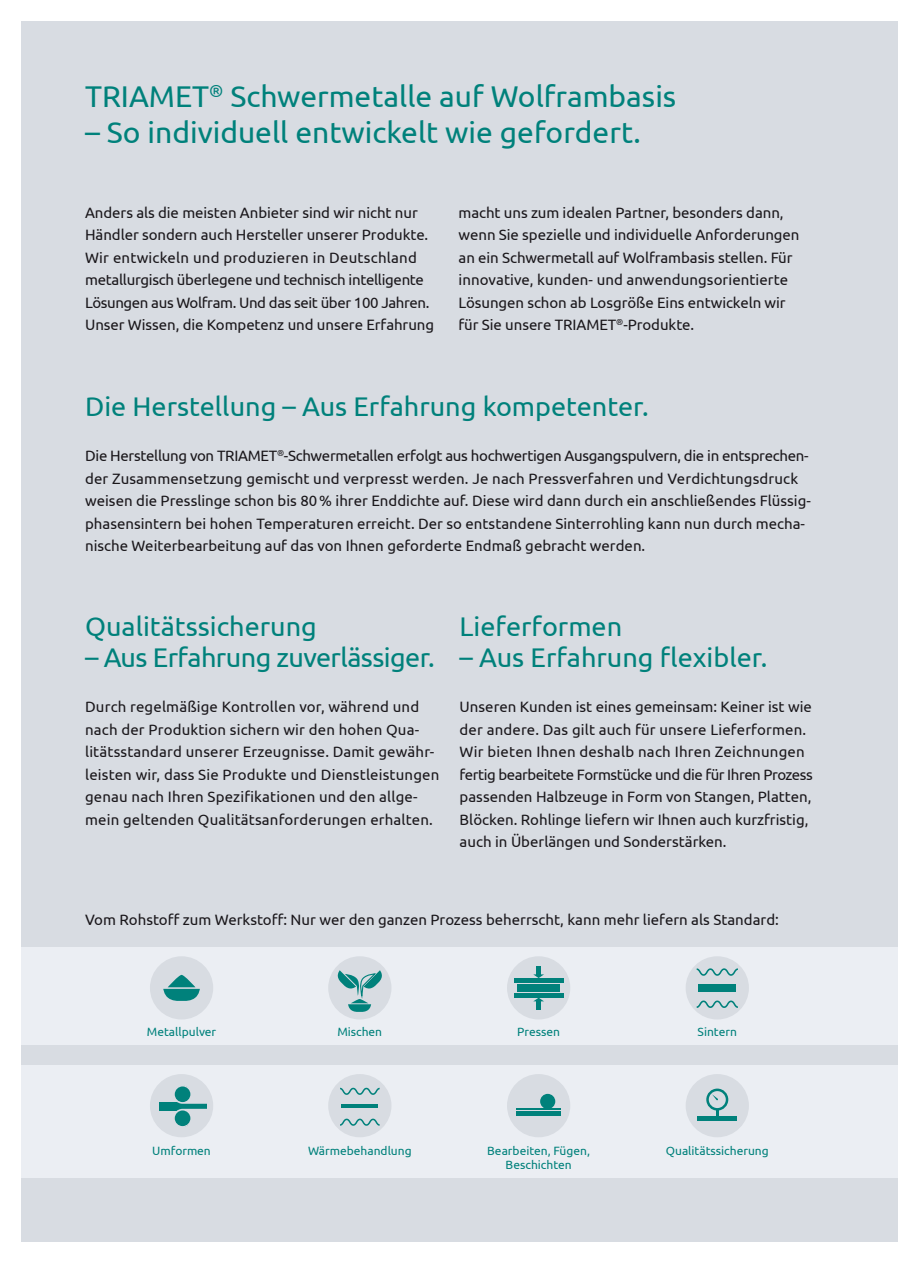
<style>
.page{position:relative;width:898px;height:1263px;background:#fff}
.page>*{position:absolute;margin:0;border:0;box-sizing:border-box;transform-origin:0 0}
.t1{font:30px "Ubuntu";color:#00817b}
.t2{font:27px "Ubuntu";color:#00817b}
.t3{font:27px "Ubuntu";letter-spacing:-.02em;color:#00817b}
.t4{font:15px/22.5px "Ubuntu";color:#1a171b}
.t5{font:12px/14.4px "Ubuntu";color:#00817b;text-align:center}
</style>
<div class="page">
<div style="left:21px;top:21px;width:876px;height:1221px;background:#d8dce2"></div>
<div style="left:21px;top:947px;width:876px;height:97px;background:#ebeef3"></div>
<div style="left:21px;top:1065px;width:876px;height:113px;background:#ebeef3"></div>
<div style="left:150px;top:956px;width:63px;height:63px;background:#d8dce2;border-radius:50%"></div>
<svg style="left:163px;top:975px;width:37px;height:26px"></svg>
<div style="left:328px;top:956px;width:63px;height:63px;background:#d8dce2;border-radius:50%"></div>
<svg style="left:337px;top:970px;width:45px;height:42px"></svg>
<div style="left:507px;top:956px;width:63px;height:63px;background:#d8dce2;border-radius:50%"></div>
<div style="left:517px;top:984px;width:42px;height:8px;background:#00817b"></div>
<hr style="left:513px;top:978px;width:50px;height:4px;background:#00817b">
<hr style="left:536px;top:966px;width:4px;height:10px;background:#00817b">
<div style="left:513px;top:993px;width:50px;height:5px;background:#00817b"></div>
<svg style="left:533px;top:998px;width:11px;height:11px"></svg>
<svg style="left:533px;top:974px;width:11px;height:4px"></svg>
<div style="left:150px;top:1074px;width:63px;height:63px;background:#d8dce2;border-radius:50%"></div>
<div style="left:159px;top:1102px;width:47px;height:8px;background:#00817b"></div>
<svg style="left:173px;top:1085px;width:37px;height:42px"></svg>
<div style="left:507px;top:1074px;width:63px;height:63px;background:#d8dce2;border-radius:50%"></div>
<hr style="left:516px;top:1112px;width:44px;height:4px;background:#00817b">
<hr style="left:516px;top:1108px;width:44px;height:2px;background:#00817b">
<div style="left:540px;top:1094px;width:15px;height:15px;background:#00817b;border-radius:50%"></div>
<div style="left:685px;top:1074px;width:63px;height:63px;background:#d8dce2;border-radius:50%"></div>
<hr style="left:697px;top:1116px;width:39px;height:4px;background:#00817b">
<div style="left:706px;top:1088px;width:22px;height:22px;border:3px solid #00817b;border-radius:50%"></div>
<div style="left:685px;top:956px;width:63px;height:63px;background:#d8dce2;border-radius:50%"></div>
<div style="left:698px;top:985px;width:38px;height:7px;background:#00817b"></div>
<svg style="left:696px;top:968px;width:42px;height:8px"></svg>
<svg style="left:696px;top:1000px;width:42px;height:8px"></svg>
<div style="left:328px;top:1074px;width:63px;height:63px;background:#d8dce2;border-radius:50%"></div>
<hr style="left:341px;top:1104px;width:37px;height:4px;background:#00817b">
<svg style="left:340px;top:1087px;width:40px;height:8px"></svg>
<svg style="left:340px;top:1118px;width:40px;height:8px"></svg>
<h1 class="t1" style="left:85px;top:84px;width:592px">TriameT<sup>®</sup> Schwermetalle auf Wolframbasis</h1>
<h1 class="t1" style="left:85px;top:120px;width:557px">– So individuell entwickelt wie gefordert.</h1>
<p class="t4" style="left:85px;top:202px;width:350px">anders als die meisten anbieter sind wir nicht nur Händler sondern auch Hersteller unserer Produkte.<br>Wir entwickeln und produzieren in Deutschland metallurgisch überlegene und technisch intelligente Lösungen aus Wolfram. Und das seit über 100 Jahren.<br>Unser Wissen, die Kompetenz und unsere erfahrung</p>
<p class="t4" style="left:458px;top:202px;width:342px">macht uns zum idealen Partner, besonders dann, wenn Sie spezielle und individuelle anforderungen an ein Schwermetall auf Wolframbasis stellen. Für innovative, kunden- und anwendungsorientierte Lösungen schon ab Losgröße eins entwickeln wir für Sie unsere TriameT<sup>®</sup>-Produkte.</p>
<h2 class="t2" style="left:85px;top:395px;width:565px">Die Herstellung – aus erfahrung kompetenter.</h2>
<p class="t4" style="left:85px;top:446px;width:727px">Die Herstellung von TriameT<sup>®</sup>-Schwermetallen erfolgt aus hochwertigen ausgangspulvern, die in entsprechen&shy;der Zusammensetzung gemischt und verpresst werden. Je nach Pressverfahren und Verdichtungsdruck weisen die Presslinge schon bis 80 % ihrer enddichte auf. Diese wird dann durch ein anschließendes Flüssig&shy;phasensintern bei hohen Temperaturen erreicht. Der so entstandene Sinterrohling kann nun durch mecha&shy;nische Weiterbearbeitung auf das von ihnen geforderte endmaß gebracht werden.</p>
<h2 class="t2" style="left:85px;top:615px;width:233px">Qualitätssicherung</h2>
<h2 class="t3" style="left:85px;top:646px;width:351px">– aus erfahrung zuverlässiger.</h2>
<p class="t4" style="left:85px;top:697px;width:355px">Durch regelmäßige Kontrollen vor, während und nach der Produktion sichern wir den hohen Qua&shy;litätsstandard unserer erzeugnisse. Damit gewähr&shy;leisten wir, dass Sie Produkte und Dienstleistungen genau nach Ihren Spezi昀椀kationen und den allge&shy;mein geltenden Qualitätsanforderungen erhalten.</p>
<h2 class="t2" style="left:459px;top:615px;width:164px">Lieferformen</h2>
<h2 class="t2" style="left:459px;top:641px;width:309px">– Aus Erfahrung 昀氀exibler.</h2>
<p class="t4" style="left:459px;top:697px;width:354px">Unseren Kunden ist eines gemeinsam: Keiner ist wie der andere. Das gilt auch für unsere Lieferformen.<br>Wir bieten ihnen deshalb nach ihren Zeichnungen fertig bearbeitete Formstücke und die für ihren Prozess passenden Halbzeuge in Form von Stangen, Platten, Blöcken. rohlinge liefern wir ihnen auch kurzfristig, auch in Überlängen und Sonderstärken.</p>
<p class="t4" style="left:85px;top:908px;width:695px">Vom Rohsto昀昀 zum Werksto昀昀: Nur wer den ganzen Prozess beherrscht, kann mehr liefern als Standard:</p>
<p class="t5" style="left:147px;top:1025px;width:71px">metallpulver</p>
<p class="t5" style="left:337px;top:1025px;width:46px">mischen</p>
<p class="t5" style="left:517px;top:1025px;width:44px">Pressen</p>
<p class="t5" style="left:697px;top:1025px;width:41px">Sintern</p>
<p class="t5" style="left:152px;top:1144px;width:60px">Umformen</p>
<p class="t5" style="left:487px;top:1144px;width:104px">Bearbeiten, Fügen,<br>Beschichten</p>
<p class="t5" style="left:665px;top:1144px;width:104px">Qualitätssicherung</p>
<p class="t5" style="left:308px;top:1144px;width:105px">Wärmebehandlung</p>
</div>
